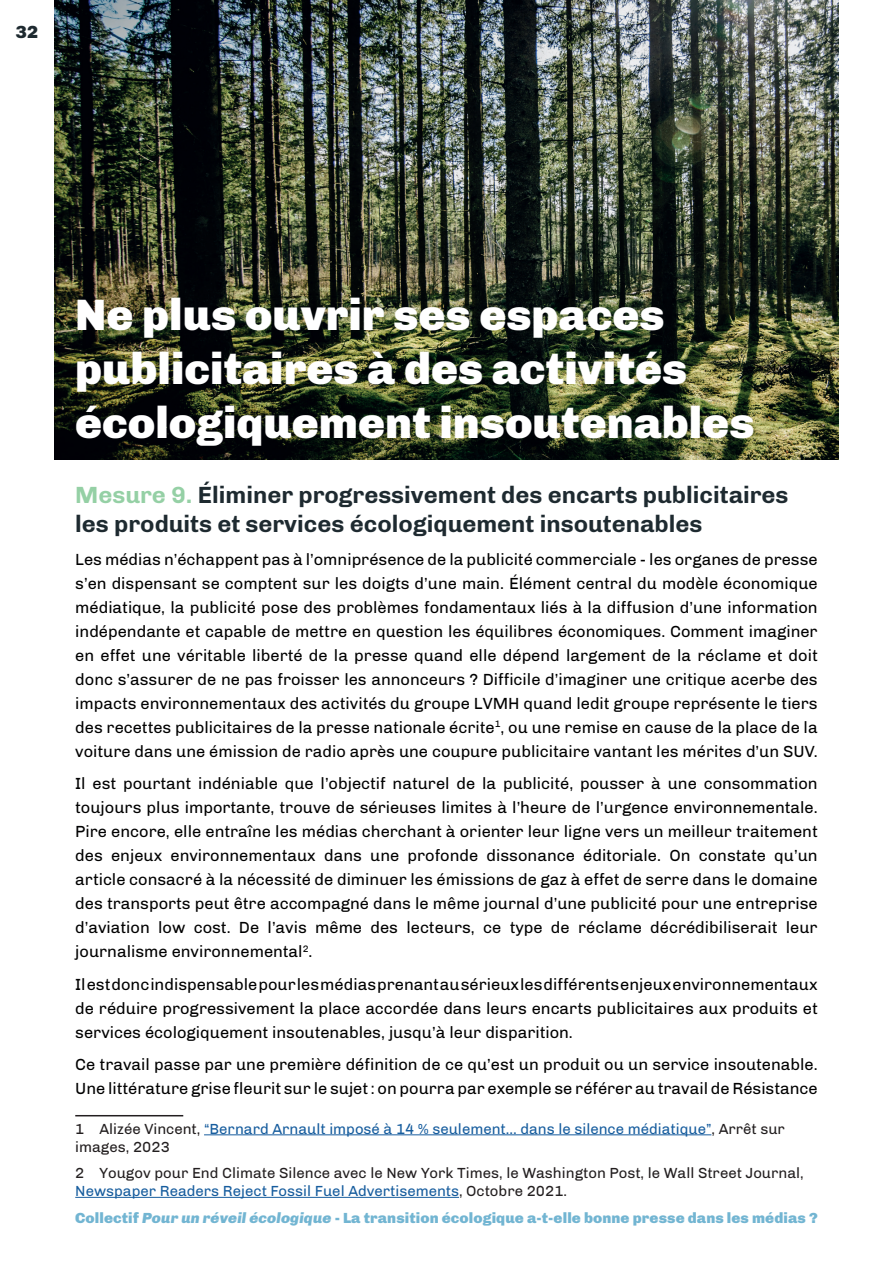
<style>
.page{position:relative;width:893px;height:1263px;background:#fff}
.page>*{position:absolute;margin:0;border:0;box-sizing:border-box;transform-origin:0 0}
.t1{font:900 45px/54px "Chivo";color:#fff}
.t2{font:700 24px/28.8px "Chivo";color:#1e2a30}
.t3{font:900 18px "Chivo";color:#1e2a30}
.t4{font:16.5px/24px "Chivo";color:#000001;text-align:justify}
.t5{font:15px/18px "Chivo";color:#231f20}
.t6{font:15px/18px "Chivo";color:#175d9e}
.t7{font:900 15px "Chivo";letter-spacing:.005em;color:#72b5d2}
.s1{color:#95d0a5}
.s2{color:#231f20}
.s3{color:#175d9e}
.s4{font-style:italic}
</style>
<div class="page">
<img style="left:54px;top:0;width:785px;height:459px">
<hr style="left:75px;top:1115px;width:108px;height:1px;background:#231f20">
<hr style="left:204px;top:1134px;width:507px;height:1px;background:#175d9e">
<hr style="left:75px;top:1197px;width:384px;height:1px;background:#175d9e">
<p class="t3" style="left:16px;top:21px;width:24px">32</p>
<h1 class="t1" style="left:75px;top:288px;width:681px">Ne plus ouvrir ses espaces publicitaires à des activités écologiquement insoutenables</h1>
<h2 class="t2" style="left:75px;top:481px;width:715px"><span class="s1">Mesure 9.</span> Éliminer progressivement des encarts publicitaires les produits et services écologiquement insoutenables</h2>
<p class="t4" style="left:75px;top:547px;width:744px">Les médias n’échappent pas à l’omniprésence de la publicité commerciale - les organes de presse s’en dispensant se comptent sur les doigts d’une main. Élément central du modèle économique médiatique, la publicité pose des problèmes fondamentaux liés à la diffusion d’une information indépendante et capable de mettre en question les équilibres économiques. Comment imaginer en effet une véritable liberté de la presse quand elle dépend largement de la réclame et doit donc s’assurer de ne pas froisser les annonceurs ? Difficile d’imaginer une critique acerbe des impacts environnementaux des activités du groupe LVMH quand ledit groupe représente le tiers des recettes publicitaires de la presse nationale écrite<sup>1</sup>, ou une remise en cause de la place de la voiture dans une émission de radio après une coupure publicitaire vantant les mérites d’un SUV.</p>
<p class="t4" style="left:75px;top:771px;width:744px">Il est pourtant indéniable que l’objectif naturel de la publicité, pousser à une consommation toujours plus importante, trouve de sérieuses limites à l’heure de l’urgence environnementale.<br>Pire encore, elle entraîne les médias cherchant à orienter leur ligne vers un meilleur traitement des enjeux environnementaux dans une profonde dissonance éditoriale. On constate qu’un article consacré à la nécessité de diminuer les émissions de gaz à effet de serre dans le domaine des transports peut être accompagné dans le même journal d’une publicité pour une entreprise d’aviation low cost. De l’avis même des lecteurs, ce type de réclame décrédibiliserait leur journalisme environnemental<sup>2</sup>.</p>
<p class="t4" style="left:75px;top:972px;width:744px">Il est donc indispensable pour les médias prenant au sérieux les différents enjeux environnementaux de réduire progressivement la place accordée dans leurs encarts publicitaires aux produits et services écologiquement insoutenables, jusqu’à leur disparition.</p>
<p class="t4" style="left:75px;top:1052px;width:744px">Ce travail passe par une première définition de ce qu’est un produit ou un service insoutenable.<br>Une littérature grise fleurit sur le sujet : on pourra par exemple se référer au travail de Résistance</p>
<p class="t6" style="left:75px;top:1120px;width:711px"><span class="s2">1 Alizée Vincent,</span> “Bernard Arnault imposé à 14 % seulement… dans le silence médiatique”<span class="s2">, Arrêt sur images, 2023</span></p>
<p class="t5" style="left:75px;top:1164px;width:730px">2 Yougov pour End Climate Silence avec le New York Times, le Washington Post, le Wall Street Journal,<br><span class="s3">Newspaper Readers Reject Fossil Fuel Advertisements</span>, Octobre 2021.</p>
<p class="t7" style="left:75px;top:1209px;width:744px">Collectif <span class="s4">Pour un réveil écologique</span> - La transition écologique a-t-elle bonne presse dans les médias ?</p>
</div>
